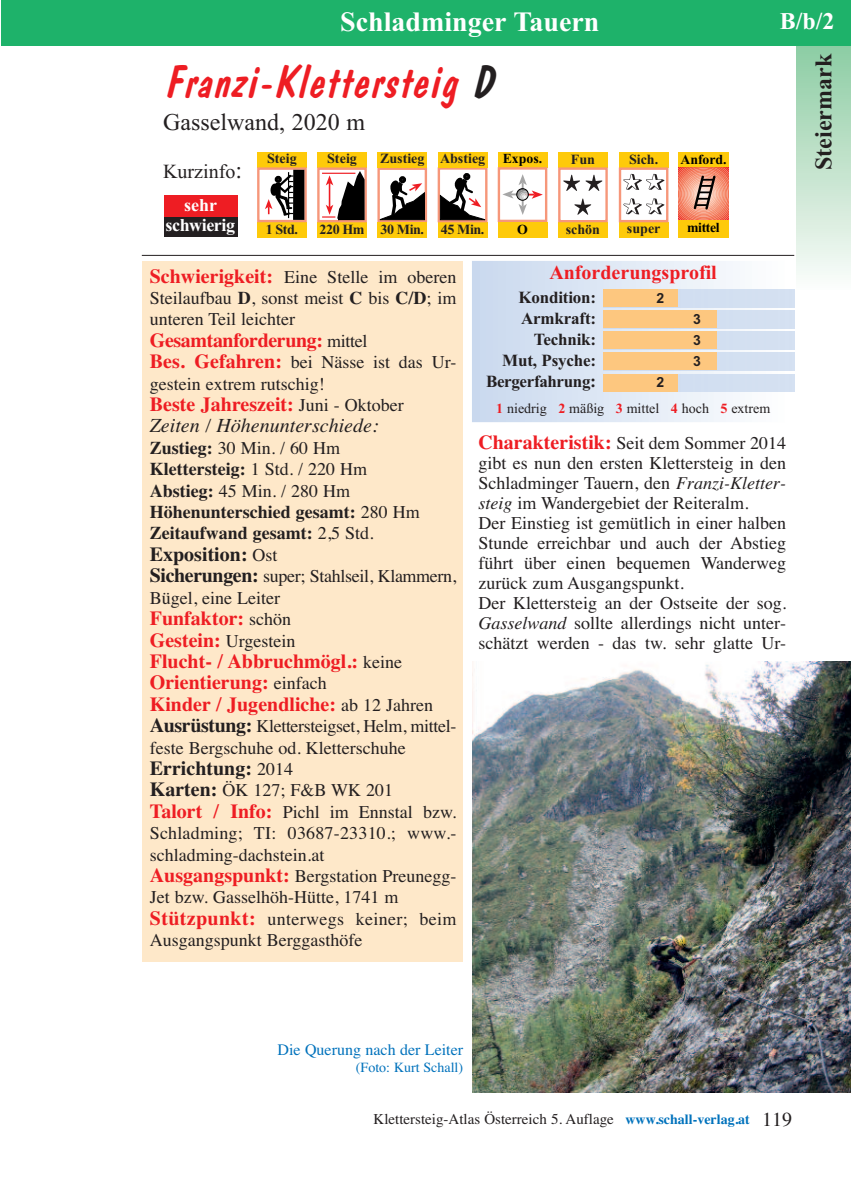
<style>
.page{position:relative;width:851px;height:1191px;background:#fff}
.page>*{position:absolute;margin:0;border:0;box-sizing:border-box;transform-origin:0 0}
.t1{font:italic 46px "Dom Casual";color:#ee1d23}
.t2{font:700 28px "Times New Roman";color:#fff}
.t3{font:24px "Times New Roman";color:#231f20}
.t4{font:700 24px "Times New Roman";color:#231f20}
.t5{font:700 24px "Times New Roman";color:#fff}
.t6{font:700 20px/21.4px "Times";color:#ee1d23}
.t7{font:italic 20px/21.4px "Times";color:#231f20}
.t8{font:700 20px "Times";color:#231f20}
.t9{font:700 20px "Times";letter-spacing:-.02em;color:#ee1d23}
.t10{font:700 20px "Times New Roman";color:#ee1d23}
.t11{font:20px "Times New Roman";color:#231f20}
.t12{font:18px/21.4px "Times";color:#231f20}
.t13{font:700 18px/21.4px "Times";color:#231f20}
.t14{font:18px/21.4px "Times";letter-spacing:-.02em;color:#231f20}
.t15{font:700 18px/20px "Times New Roman";letter-spacing:-.025em;color:#fff;text-align:center}
.t16{font:700 17px/21px "Times New Roman";letter-spacing:-.01em;color:#231f20;text-align:right}
.t17{font:16px "Times";color:#0072bc}
.t18{font:15px "Times";color:#231f20}
.t19{font:700 14px "Times New Roman";color:#231f20}
.t20{font:14px "Times New Roman";color:#231f20}
.t21{font:14px "Times";color:#0072bc}
.t22{font:700 14px "Times New Roman";letter-spacing:-.03em;color:#231f20}
.t23{font:700 14px "Times New Roman";color:#231f20}
.t24{font:700 14px/21px "Arial";color:#231f20;text-align:justify}
.t25{font:700 13.8px "Times New Roman";letter-spacing:-.005em;color:#000}
.s1{color:#231f20}
.s2{font-size:24px}
.s3{font-weight:700;font-size:20px;color:#ee1d23}
.s4{font-weight:700}
.s5{font-weight:400;font-size:18px;color:#231f20}
.s6{font-weight:700;font-style:normal;color:#ee1d23}
.s7{font-style:normal;font-size:18px}
.s8{font-weight:400}
.s9{font-weight:400;font-size:18px}
.s10{font-weight:700;font-size:20px}
.s11{font-size:18px}
.s12{font-weight:700;color:#ee1d23}
.s13{font-style:italic}
.s14{font-weight:700;font-size:14px;color:#0072bc}
.s15{font-size:20px}
</style>
<div class="page">
<div style="left:795px;top:34px;width:55px;height:255px;background:linear-gradient(to bottom,#87ca9e,#fbfcfa)"></div>
<div style="left:1px;top:0;width:849px;height:45px;background:#1eb26a"></div>
<div style="left:558px;top:222px;width:49px;height:16px;background:#feca0a"></div>
<div style="left:558px;top:152px;width:49px;height:15px;background:#feca0a"></div>
<div style="left:558px;top:167px;width:49px;height:55px;border:2px solid #f6977a"></div>
<svg style="left:563px;top:175px;width:39px;height:16px"></svg>
<svg style="left:574px;top:198px;width:17px;height:17px"></svg>
<div style="left:618px;top:222px;width:50px;height:16px;background:#feca0a"></div>
<div style="left:618px;top:152px;width:50px;height:15px;background:#feca0a"></div>
<div style="left:618px;top:167px;width:50px;height:55px;border:2px solid #f6977a"></div>
<svg style="left:623px;top:174px;width:41px;height:16px"></svg>
<svg style="left:623px;top:198px;width:41px;height:16px"></svg>
<div style="left:257px;top:152px;width:50px;height:16px;background:#feca0a"></div>
<div style="left:257px;top:222px;width:50px;height:16px;background:#feca0a"></div>
<div style="left:257px;top:167px;width:50px;height:55px;border:2px solid #f6977a"></div>
<div style="left:293px;top:170px;width:11px;height:50px;background:#000"></div>
<hr style="left:288px;top:172px;width:1px;height:46px;background:#000">
<svg style="left:265px;top:173px;width:29px;height:45px"></svg>
<div style="left:317px;top:152px;width:50px;height:15px;background:#feca0a"></div>
<div style="left:317px;top:222px;width:50px;height:16px;background:#feca0a"></div>
<div style="left:317px;top:167px;width:50px;height:55px;border:2px solid #f6977a"></div>
<svg style="left:322px;top:169px;width:43px;height:52px"></svg>
<div style="left:377px;top:167px;width:50px;height:55px;border:2px solid #f6977a"></div>
<div style="left:377px;top:222px;width:50px;height:16px;background:#feca0a"></div>
<svg style="left:379px;top:177px;width:46px;height:44px"></svg>
<div style="left:399px;top:176px;width:7px;height:7px;border:3px solid #000;border-radius:50%"></div>
<div style="left:377px;top:152px;width:50px;height:16px;background:#feca0a"></div>
<div style="left:437px;top:222px;width:50px;height:16px;background:#feca0a"></div>
<div style="left:437px;top:167px;width:50px;height:55px;border:2px solid #f6977a"></div>
<div style="left:437px;top:152px;width:50px;height:15px;background:#feca0a"></div>
<svg style="left:439px;top:174px;width:47px;height:47px"></svg>
<div style="left:463px;top:173px;width:7px;height:7px;border:3px solid #000;border-radius:50%"></div>
<div style="left:678px;top:152px;width:50px;height:16px;background:#feca0a"></div>
<svg style="left:678px;top:168px;width:50px;height:52px;background:#de8973"></svg>
<div style="left:678px;top:220px;width:50px;height:18px;background:#feca0a"></div>
<div style="left:497px;top:152px;width:50px;height:15px;background:#feca0a"></div>
<div style="left:497px;top:167px;width:50px;height:55px;border:2px solid #f6977a"></div>
<div style="left:497px;top:222px;width:50px;height:16px;background:#feca0a"></div>
<svg style="left:502px;top:174px;width:40px;height:41px"></svg>
<div style="left:516px;top:189px;width:12px;height:11px;border:1px solid #000;border-radius:50%"></div>
<div style="left:164px;top:214px;width:73px;height:23px;background:#231f20"></div>
<div style="left:164px;top:195px;width:73px;height:21px;background:#ee1d23"></div>
<hr style="left:142px;top:255px;width:652px;height:1px;background:#231f20">
<div style="left:142px;top:261px;width:320px;height:700px;background:#fee8c9"></div>
<div style="left:678px;top:290px;width:116px;height:17px;background:#d3e0f1"></div>
<div style="left:603px;top:374px;width:191px;height:18px;background:#d3e0f1"></div>
<div style="left:603px;top:310px;width:114px;height:18px;background:#fdc77f"></div>
<div style="left:603px;top:331px;width:114px;height:18px;background:#fdc77f"></div>
<div style="left:603px;top:352px;width:114px;height:18px;background:#fdc77f"></div>
<div style="left:603px;top:374px;width:75px;height:17px;background:#fdc77f"></div>
<div style="left:603px;top:289px;width:75px;height:18px;background:#fdc77f"></div>
<img style="left:472px;top:661px;width:378px;height:431px">
<h2 class="t2" style="left:340px;top:5px;width:261px">Schladminger Tauern</h2>
<h1 class="t1" style="left:163px;top:54px;width:332px">Franzi-Klettersteig <span class="s1">D</span></h1>
<h3 class="t3" style="left:163px;top:108px;width:203px">Gasselwand, 2020 m</h3>
<p class="t11" style="left:163px;top:159px;width:80px">Kurzinfo<span class="s2">:</span></p>
<p class="t19" style="left:267px;top:154px;width:31px">Steig</p>
<p class="t19" style="left:629px;top:155px;width:31px">Sich.</p>
<p class="t19" style="left:327px;top:154px;width:31px">Steig</p>
<p class="t19" style="left:440px;top:154px;width:47px">Abstieg</p>
<p class="t25" style="left:680px;top:155px;width:47px">Anford.</p>
<p class="t19" style="left:380px;top:154px;width:46px">Zustieg</p>
<p class="t25" style="left:502px;top:154px;width:41px">Expos.</p>
<p class="t19" style="left:571px;top:155px;width:26px">Fun</p>
<h3 class="t5" style="left:779px;top:7px;width:56px">B/b/2</h3>
<h3 class="t4" style="left:808px;top:170px;width:118px;rotate:-90deg">Steiermark</h3>
<p class="t15" style="left:166px;top:194px;width:71px">sehr schwierig</p>
<p class="t12" style="left:150px;top:266px;width:308px;text-align:justify"><span class="s3">Schwierigkeit:</span> Eine Stelle im oberen Steilaufbau <span class="s4">D</span>, sonst meist <span class="s4">C</span> bis <span class="s4">C/D</span>; im unteren Teil leichter</p>
<p class="t9" style="left:150px;top:328px;width:219px">Gesamtanforderung: <span class="s5">mittel</span></p>
<p class="t12" style="left:150px;top:351px;width:308px"><span class="s3">Bes. Gefahren:</span> bei Nässe ist das Ur&shy;gestein extrem rutschig!</p>
<p class="t7" style="left:150px;top:393px;width:255px"><span class="s6">Beste Jahreszeit:</span> <span class="s7">Juni - Oktober<br></span>Zeiten / Höhenunterschiede:</p>
<p class="t13" style="left:150px;top:437px;width:271px">Zustieg: <span class="s8">30 Min. / 60 Hm<br></span>Klettersteig: <span class="s8">1 Std. / 220 Hm<br></span>Abstieg: <span class="s8">45 Min. / 280 Hm<br></span>Höhenunterschied gesamt: <span class="s8">280 Hm<br></span>Zeitaufwand gesamt: <span class="s8">2,5 Std.</span></p>
<p class="t8" style="left:150px;top:542px;width:129px">Exposition: <span class="s9">Ost</span></p>
<p class="t14" style="left:150px;top:565px;width:308px"><span class="s10">Sicherungen:</span> super; Stahlseil, Klammern,<br>Bügel, eine Leiter</p>
<p class="t6" style="left:150px;top:607px;width:143px">Funfaktor: <span class="s5">schön</span></p>
<p class="t12" style="left:150px;top:629px;width:147px"><span class="s3">Gestein:</span> Urgestein</p>
<p class="t6" style="left:150px;top:650px;width:284px">Flucht- / Abbruchmögl.: <span class="s5">keine<br></span>Orientierung: <span class="s5">einfach<br></span>Kinder / Jugendliche: <span class="s5">ab 12 Jahren</span></p>
<p class="t12" style="left:150px;top:715px;width:308px"><span class="s10">Ausrüstung:</span> Klettersteigset, Helm, mittel&shy;feste Bergschuhe od. Kletterschuhe</p>
<p class="t8" style="left:150px;top:756px;width:145px">Errichtung: <span class="s9">2014</span></p>
<p class="t12" style="left:150px;top:779px;width:308px"><span class="s10">Karten:</span> ÖK 127; F&amp;B WK 201<br><span class="s3">Talort / Info:</span> Pichl im Ennstal bzw.<br>Schladming; TI: 03687-23310.; www.- schladming-dachstein.at <span class="s3">Ausgangspunkt:</span> Bergstation Preunegg-Jet bzw. Gasselhöh-Hütte, 1741 m <span class="s3">Stützpunkt:</span> unterwegs keiner; beim Ausgangspunkt Berggasthöfe</p>
<p class="t25" style="left:687px;top:222px;width:34px">mittel</p>
<p class="t25" style="left:517px;top:225px;width:12px">O</p>
<p class="t19" style="left:266px;top:225px;width:34px">1 Std.</p>
<p class="t19" style="left:441px;top:225px;width:45px">45 Min.</p>
<p class="t22" style="left:319px;top:225px;width:106px">220 Hm 30 Min.</p>
<p class="t23" style="left:565px;top:222px;width:36px">schön</p>
<p class="t23" style="left:627px;top:221px;width:35px">super</p>
<p class="t10" style="left:549px;top:260px;width:169px">Anforderungsprofil</p>
<p class="t16" style="left:486px;top:287px;width:112px">Kondition:<br>Armkraft:<br>Technik:<br>Mut, Psyche:<br>Bergerfahrung<span class="s11">:</span></p>
<p class="t20" style="left:496px;top:400px;width:275px"><span class="s12">1</span> niedrig <span class="s12">2</span> mäßig <span class="s12">3</span> mittel <span class="s12">4</span> hoch <span class="s12">5</span> extrem</p>
<p class="t24" style="left:656px;top:287px;width:9px">2</p>
<p class="t24" style="left:693px;top:308px;width:9px">3<br>3<br>3</p>
<p class="t24" style="left:656px;top:372px;width:9px">2</p>
<p class="t12" style="left:478px;top:433px;width:309px;line-height:20px"><span class="s3">Charakteristik:</span> Seit dem Sommer 2014 gibt es nun den ersten Klettersteig in den Schladminger Tauern, den <span class="s13">Franzi-Kletter&shy;steig</span> im Wandergebiet der Reiteralm.<br>Der Einstieg ist gemütlich in einer halben Stunde erreichbar und auch der Abstieg führt über einen bequemen Wanderweg zurück zum Ausgangspunkt.<br>Der Klettersteig an der Ostseite der sog.<br><span class="s13">Gasselwand</span> sollte allerdings nicht unter&shy;schätzt werden - das tw. sehr glatte Ur-</p>
<p class="t17" style="left:277px;top:1039px;width:187px">Die Querung nach der Leiter</p>
<p class="t21" style="left:356px;top:1059px;width:109px">(Foto: Kurt Schall)</p>
<p class="t18" style="left:373px;top:1110px;width:420px">Klettersteig-Atlas Österreich 5. Auflage <span class="s14">www.schall-verlag.at</span> <span class="s15">119</span></p>
</div>
